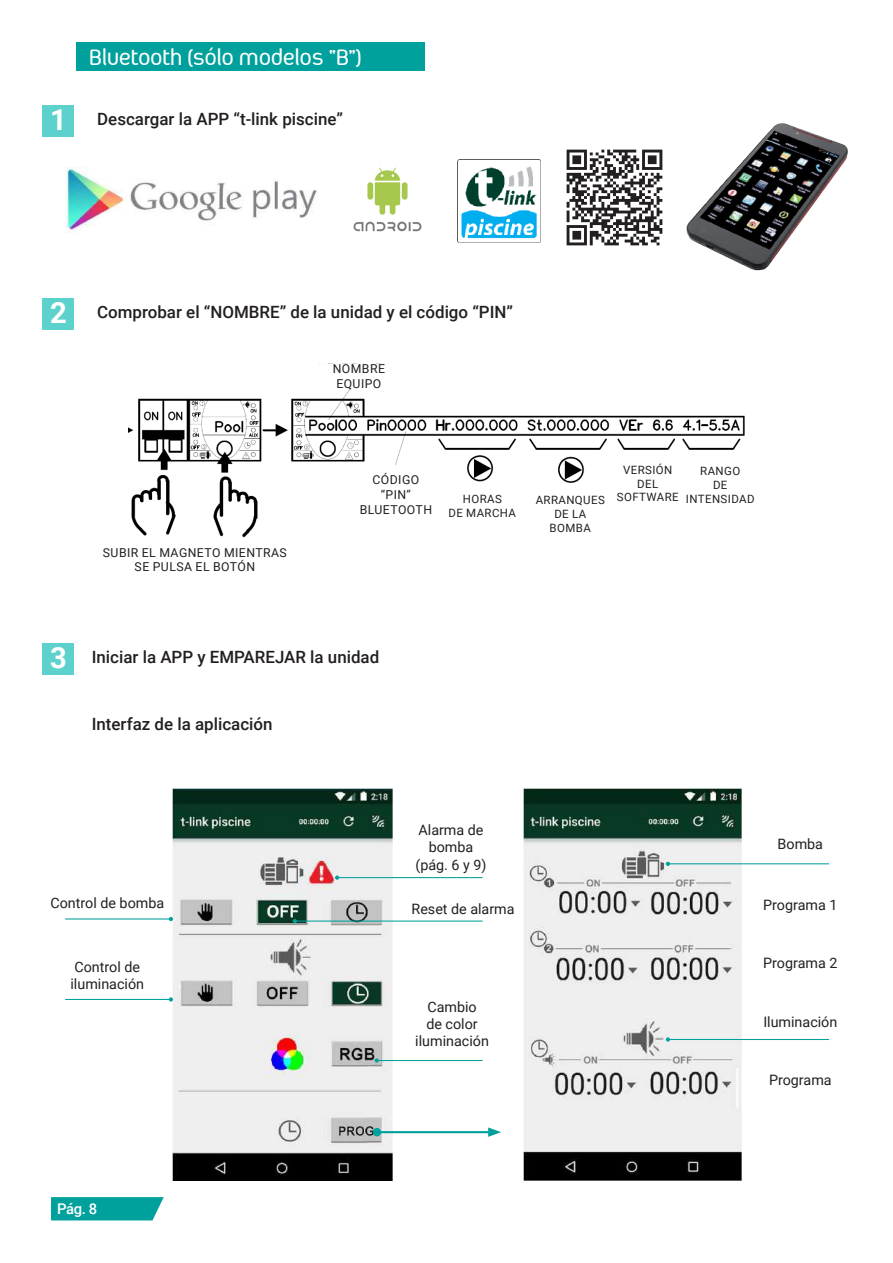
<style>
.page{position:relative;width:893px;height:1263px;background:#fff}
.page>*{position:absolute;margin:0;border:0;box-sizing:border-box;transform-origin:0 0}
.t1{font:700 29.25px "Roboto";color:#fff}
.t2{font:500 25.35px "Aeroportal";letter-spacing:-.025em;color:#fff}
.t3{font:500 16.95px "Roboto";color:#231f20}
.t4{font:500 14.85px "Roboto";color:#fff}
.t5{font:14.25px/17.2px "Roboto";color:#231f20;text-align:center}
.t6{font:12.3px/14.7px "Roboto";letter-spacing:.035em;color:#231f20;text-align:center}
.t7{font:11.4px/13.8px "Roboto";letter-spacing:.035em;color:#231f20;text-align:center}
</style>
<div class="page">
<svg style="left:51px;top:1197px;width:113px;height:23px;background:#0ea6a1"></svg>
<img style="left:65px;top:168px;width:252px;height:65px">
<img style="left:353px;top:167px;width:69px;height:65px">
<img style="left:457px;top:159px;width:83px;height:83px">
<img style="left:566px;top:149px;width:97px;height:97px">
<img style="left:129px;top:363px;width:616px;height:175px">
<div style="left:359px;top:465px;width:74px;height:59px;background:#fff"></div>
<div style="left:438px;top:487px;width:88px;height:37px;background:#fff"></div>
<div style="left:526px;top:487px;width:88px;height:53px;background:#fff"></div>
<div style="left:614px;top:455px;width:67px;height:56px;background:#fff"></div>
<div style="left:685px;top:455px;width:70px;height:59px;background:#fff"></div>
<div style="left:293px;top:364px;width:132px;height:24px;background:#fff"></div>
<img style="left:173px;top:789px;width:219px;height:391px">
<img style="left:523px;top:788px;width:218px;height:393px">
<hr style="left:337px;top:877px;width:145px;height:1px;background:#00a19c">
<svg style="left:335px;top:875px;width:4px;height:5px"></svg>
<hr style="left:295px;top:920px;width:187px;height:2px;background:#00a19c">
<svg style="left:293px;top:919px;width:4px;height:4px"></svg>
<hr style="left:668px;top:863px;width:161px;height:1px;background:#00a19c">
<svg style="left:666px;top:862px;width:4px;height:4px"></svg>
<hr style="left:668px;top:1039px;width:161px;height:1px;background:#00a19c">
<svg style="left:666px;top:1037px;width:4px;height:4px"></svg>
<hr style="left:377px;top:1060px;width:105px;height:1px;background:#00a19c">
<svg style="left:375px;top:1058px;width:4px;height:4px"></svg>
<hr style="left:377px;top:1131px;width:115px;height:2px;background:#00a19c">
<div style="left:373px;top:1128px;width:8px;height:8px;background:#00a19c;border-radius:50%"></div>
<svg style="left:488px;top:1127px;width:13px;height:10px"></svg>
<hr style="left:65px;top:999px;width:106px;height:1px;background:#00a19c">
<svg style="left:169px;top:997px;width:4px;height:4px"></svg>
<hr style="left:65px;top:918px;width:106px;height:1px;background:#00a19c">
<svg style="left:169px;top:917px;width:4px;height:4px"></svg>
<div style="left:43px;top:105px;width:31px;height:32px;background:#5dd2cc"></div>
<div style="left:43px;top:298px;width:31px;height:31px;background:#5dd2cc"></div>
<div style="left:43px;top:643px;width:31px;height:31px;background:#5dd2cc"></div>
<img style="left:686px;top:123px;width:162px;height:148px">
<div style="left:76px;top:43px;width:349px;height:28px;background:#00a19c"></div>
<h1 class="t1" style="left:50px;top:99px;width:18px">1</h1>
<h2 class="t2" style="left:89px;top:44px;width:274px">Bluetooth (sólo modelos “B”)</h2>
<p class="t3" style="left:97px;top:107px;width:247px">Descargar la APP “t-link piscine”</p>
<h1 class="t1" style="left:50px;top:292px;width:18px">2</h1>
<p class="t3" style="left:97px;top:300px;width:417px">Comprobar el “NOMBRE” de la unidad y el código “PIN”</p>
<p class="t6" style="left:333px;top:361px;width:54px;text-align:left">NOMBRE<br>EQUIPO</p>
<p class="t6" style="left:103px;top:544px;width:185px">SUBIR EL MAGNETO MIENTRAS<br>SE PULSA EL BOTÓN</p>
<p class="t6" style="left:360px;top:472px;width:74px">CÓDIGO “PIN”<br>BLUETOOTH</p>
<p class="t7" style="left:449px;top:491px;width:69px">HORAS<br>DE MARCHA</p>
<p class="t7" style="left:536px;top:493px;width:71px">ARRANQUES<br>DE LA<br>BOMBA</p>
<p class="t7" style="left:617px;top:462px;width:63px">VERSIÓN<br>DEL<br>SOFTWARE</p>
<p class="t7" style="left:686px;top:464px;width:70px">RANGO<br>DE<br>INTENSIDAD</p>
<h1 class="t1" style="left:50px;top:637px;width:18px">3</h1>
<p class="t3" style="left:92px;top:645px;width:289px">Iniciar la APP y EMPAREJAR la unidad</p>
<p class="t3" style="left:92px;top:712px;width:182px">Interfaz de la aplicación</p>
<p class="t5" style="left:50px;top:893px;width:115px">Control de bomba</p>
<p class="t5" style="left:70px;top:958px;width:75px;text-align:left">Control de iluminación</p>
<p class="t5" style="left:415px;top:821px;width:73px">Alarma de bomba (pág. 6 y 9)</p>
<p class="t5" style="left:411px;top:899px;width:105px">Reset de alarma</p>
<p class="t5" style="left:415px;top:997px;width:75px">Cambio<br>de color iluminación</p>
<p class="t5" style="left:778px;top:834px;width:47px">Bomba</p>
<p class="t5" style="left:763px;top:896px;width:76px">Programa 1</p>
<p class="t5" style="left:763px;top:954px;width:76px">Programa 2</p>
<p class="t5" style="left:763px;top:1012px;width:76px">Iluminación</p>
<p class="t5" style="left:769px;top:1071px;width:64px">Programa</p>
<p class="t4" style="left:57px;top:1199px;width:42px">Pág. 8</p>
</div>
